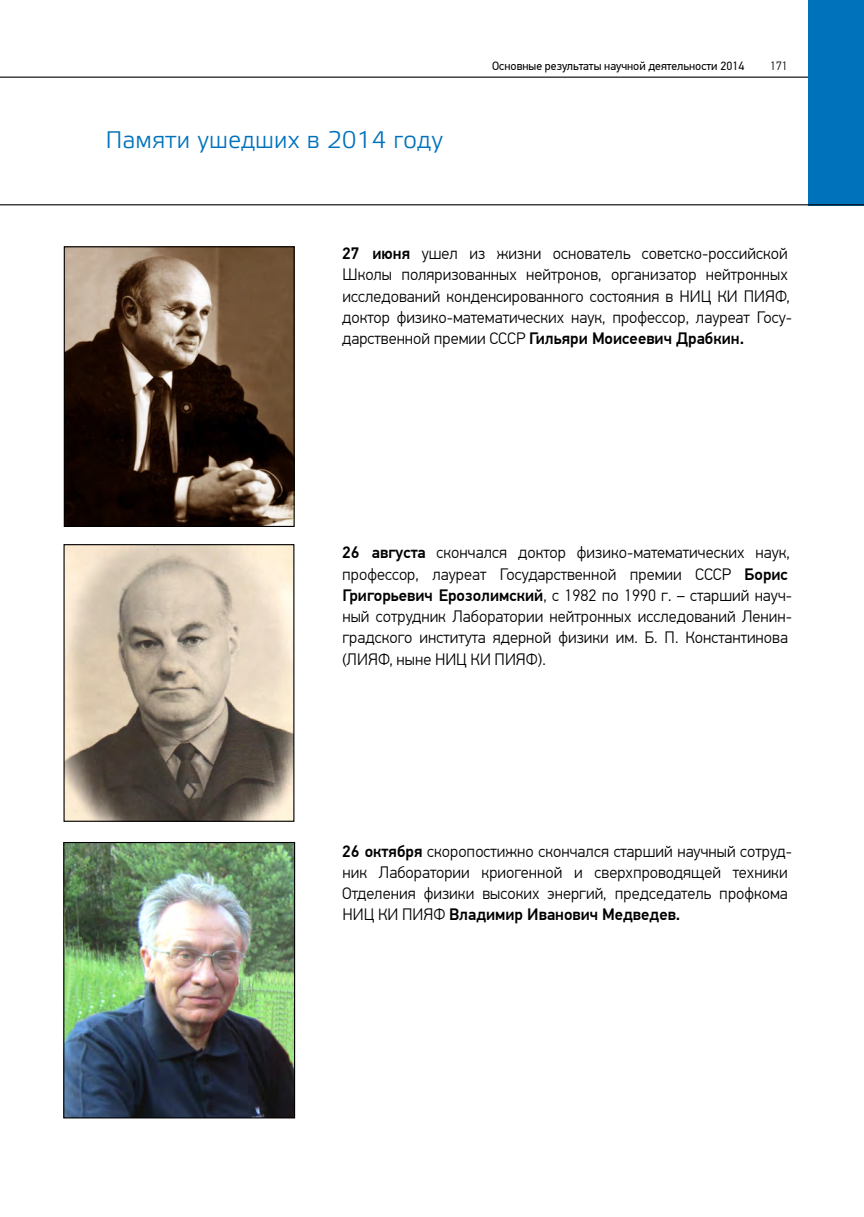
<style>
.page{position:relative;width:864px;height:1217px;background:#fff}
.page>*{position:absolute;margin:0;border:0;box-sizing:border-box;transform-origin:0 0}
.t1{font:24px "Etelka Lig";color:#0072bc}
.t2{font:300 16.5px/21.3px "PF Din Text Pro";color:#000}
.t3{font:12px "PF Din Text Pro";color:#000}
.t4{font:300 12px "PF Din Text Pro";color:#000}
.s1{font-weight:500}
</style>
<div class="page">
<hr style="left:0;top:77px;width:863px;height:1px;background:#000">
<div style="left:808px;top:0;width:55px;height:205px;background:#0072bc"></div>
<hr style="left:0;top:204px;width:863px;height:1px;background:#000">
<img style="left:66px;top:248px;width:226px;height:277px">
<div style="left:64px;top:246px;width:230px;height:281px;border:1px solid #000"></div>
<img style="left:65px;top:546px;width:227px;height:273px">
<div style="left:63px;top:544px;width:231px;height:277px;border:1px solid #000"></div>
<img style="left:65px;top:843px;width:228px;height:273px">
<div style="left:63px;top:841px;width:232px;height:277px;border:1px solid #000"></div>
<h1 class="t1" style="left:105px;top:126px;width:339px">Памяти ушедших в 2014 году</h1>
<p class="t3" style="left:492px;top:59px;width:254px">Основные результаты научной деятельности 2014</p>
<p class="t4" style="left:770px;top:59px;width:19px">171</p>
<p class="t2" style="left:342px;top:243px;width:451px"><span class="s1">27 июня</span> ушел из жизни основатель советско-российской Школы поляризованных нейтронов, организатор нейтронных исследований конденсированного состояния в НИЦ КИ ПИЯФ, доктор физико-математических наук, профессор, лауреат Госу&shy;дарственной премии СССР <span class="s1">Гильяри Моисеевич Драбкин.</span></p>
<p class="t2" style="left:342px;top:542px;width:451px"><span class="s1">26 августа</span> скончался доктор физико-математических наук, профессор, лауреат Государственной премии СССР <span class="s1">Борис Григорьевич Ерозолимский</span>, с 1982 по 1990 г. – старший науч&shy;ный сотрудник Лаборатории нейтронных исследований Ленин&shy;градского института ядерной физики им. Б. П. Константинова (ЛИЯФ, ныне НИЦ КИ ПИЯФ).</p>
<p class="t2" style="left:342px;top:840px;width:451px"><span class="s1">26 октября</span> скоропостижно скончался старший научный сотруд&shy;ник Лаборатории криогенной и сверхпроводящей техники Отделения физики высоких энергий, председатель профкома НИЦ КИ ПИЯФ <span class="s1">Владимир Иванович Медведев.</span></p>
</div>
